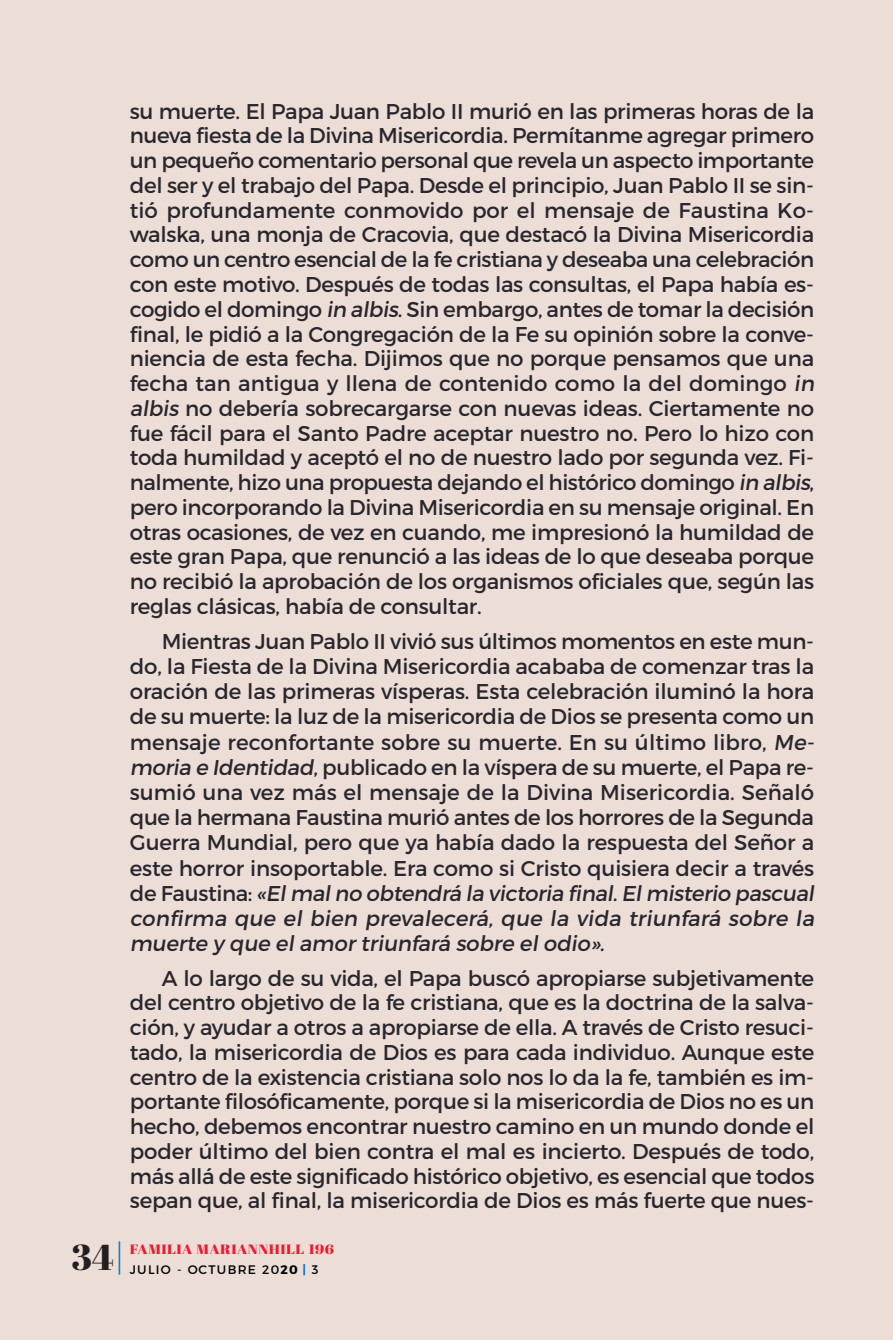
<style>
.page{position:relative;width:893px;height:1340px;background:#fff}
.page>*{position:absolute;margin:0;border:0;box-sizing:border-box;transform-origin:0 0}
.t1{font:36px "Abril Fatface";color:#231f20}
.t2{font:21.38px/24.8px "Trueno Rg";letter-spacing:-.015em;color:#28272d;text-align:justify}
.t3{font:21.38px/25.2px "Trueno Rg It";letter-spacing:.005em;color:#28272d;text-align:justify}
.t4{font:13.5px "Abril Fatface";letter-spacing:.035em;color:#ee1b2d;scale:1.1 1}
.t5{font:12.38px "Trueno Rg";letter-spacing:.105em;color:#000002}
.s1{font-family:"Trueno Rg It"}
.s2{font-family:"Trueno Rg"}
.s3{color:#0076be}
.s4{font-family:"Trueno Bd"}
.s5{font-family:"Trueno Bd";color:#0076be}
</style>
<div class="page">
<div style="left:0;top:0;width:893px;height:1339px;background:#edddd7"></div>
<p class="t2" style="left:130px;top:100px;width:686px">su muerte. el Papa juan Pablo ii murió en las primeras horas de la nueva fiesta de la Divina Misericordia. Permítanme agregar primero un pequeño comentario personal que revela un aspecto importante del ser y el trabajo del Papa. Desde el principio, juan Pablo ii se sin&shy;tió profundamente conmovido por el mensaje de Faustina Ko&shy;walska, una monja de cracovia, que destacó la Divina Misericordia como un centro esencial de la fe cristiana y deseaba una celebración con este motivo. Después de todas las consultas, el Papa había es&shy;cogido el domingo <span class="s1">in albis</span>. Sin embargo, antes de tomar la decisión final, le pidió a la congregación de la Fe su opinión sobre la conve&shy;niencia de esta fecha. Dijimos que no porque pensamos que una fecha tan antigua y llena de contenido como la del domingo <span class="s1">in albis</span> no debería sobrecargarse con nuevas ideas. ciertamente no fue fácil para el Santo Padre aceptar nuestro no. Pero lo hizo con toda humildad y aceptó el no de nuestro lado por segunda vez. Fi&shy;nalmente, hizo una propuesta dejando el histórico domingo <span class="s1">in albis</span>, pero incorporando la Divina Misericordia en su mensaje original. en otras ocasiones, de vez en cuando, me impresionó la humildad de este gran Papa, que renunció a las ideas de lo que deseaba porque no recibió la aprobación de los organismos oficiales que, según las reglas clásicas, había de consultar.</p>
<p class="t2" style="left:130px;top:630px;width:686px;text-indent:32px">Mientras juan Pablo ii vivió sus últimos momentos en este mun&shy;do, la Fiesta de la Divina Misericordia acababa de comenzar tras la oración de las primeras vísperas. esta celebración iluminó la hora de su muerte: la luz de la misericordia de Dios se presenta como un mensaje reconfortante sobre su muerte. en su último libro, <span class="s1">Me&shy;moria e Identidad</span>, publicado en la víspera de su muerte, el Papa re&shy;sumió una vez más el mensaje de la Divina Misericordia. Señaló que la hermana Faustina murió antes de los horrores de la Segunda Guerra Mundial, pero que ya había dado la respuesta del Señor a este horror insoportable. era como si cristo quisiera decir a través</p>
<p class="t3" style="left:130px;top:882px;width:686px"><span class="s2">de Faustina:</span> «el mal no obtendrá la victoria final. el misterio pascual confirma que el bien prevalecerá, que la vida triunfará sobre la muerte y que el amor triunfará sobre el odio».</p>
<p class="t2" style="left:130px;top:967px;width:686px;text-indent:32px">A lo largo de su vida, el Papa buscó apropiarse subjetivamente del centro objetivo de la fe cristiana, que es la doctrina de la salva&shy;ción, y ayudar a otros a apropiarse de ella. A través de cristo resuci&shy;tado, la misericordia de Dios es para cada individuo. Aunque este centro de la existencia cristiana solo nos lo da la fe, también es im&shy;portante filosóficamente, porque si la misericordia de Dios no es un hecho, debemos encontrar nuestro camino en un mundo donde el poder último del bien contra el mal es incierto. Después de todo, más allá de este significado histórico objetivo, es esencial que todos sepan que, al final, la misericordia de Dios es más fuerte que nues-</p>
<h1 class="t1" style="left:71px;top:1232px;width:55px">34<span class="s3">|</span></h1>
<p class="t4" style="left:130px;top:1240px;width:187px">FAMILIA MARIANNHILL 196</p>
<p class="t5" style="left:130px;top:1264px;width:190px">julio - octubre 20<span class="s4">20</span> <span class="s5">|</span> 3</p>
</div>
